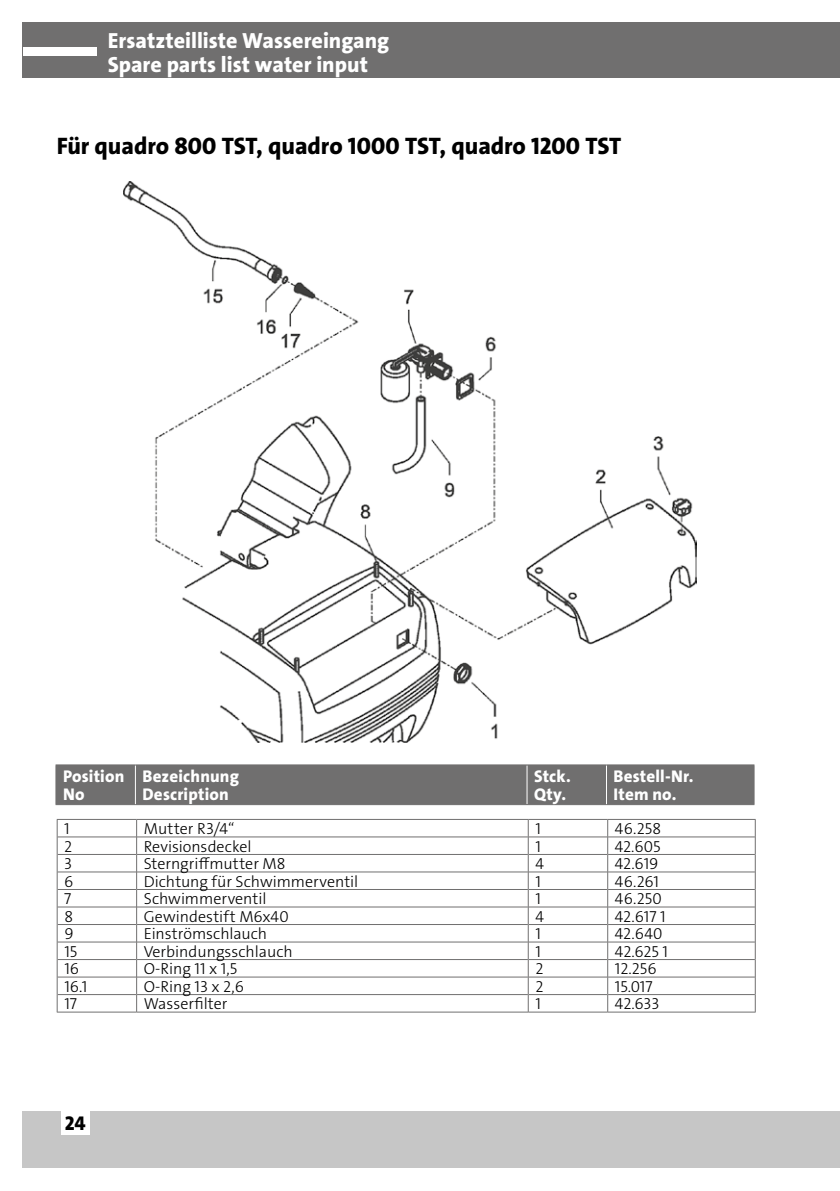
<style>
.page{position:relative;width:840px;height:1191px;background:#fff}
.page>*{position:absolute;margin:0;border:0;box-sizing:border-box;transform-origin:0 0}
.t1{font:24px "The Sans LP8 Ex Bld";letter-spacing:-.005em;color:#000}
.t2{font:22px/24px "The Sans LP8 Ex Bld";color:#fff}
.t3{font:20px "The Sans LP8 Ex Bld";color:#000}
.t4{font:17px/18px "The Sans LP8 Ex Bld";letter-spacing:.01em;color:#fff}
.t5{font:16px "The Sans LP3 Lig";color:#000}
</style>
<div class="page">
<hr style="left:839px;top:1111px;width:1px;height:57px;background:#c6c6c6">
<div style="left:23px;top:1111px;width:816px;height:57px;background:#c6c6c6"></div>
<div style="left:61px;top:1111px;width:28px;height:24px;background:#fff"></div>
<div style="left:23px;top:23px;width:816px;height:55px;background:#706f6f"></div>
<div style="left:23px;top:47px;width:73px;height:8px;background:#fff"></div>
<img style="left:123px;top:182px;width:573px;height:560px">
<hr style="left:58px;top:836px;width:78px;height:1px;background:#706f6f">
<hr style="left:137px;top:836px;width:390px;height:1px;background:#706f6f">
<hr style="left:528px;top:836px;width:79px;height:1px;background:#706f6f">
<hr style="left:607px;top:836px;width:147px;height:1px;background:#706f6f">
<hr style="left:58px;top:854px;width:78px;height:1px;background:#706f6f">
<hr style="left:137px;top:854px;width:390px;height:1px;background:#706f6f">
<hr style="left:528px;top:854px;width:79px;height:1px;background:#706f6f">
<hr style="left:607px;top:854px;width:147px;height:1px;background:#706f6f">
<hr style="left:58px;top:871px;width:78px;height:1px;background:#706f6f">
<hr style="left:137px;top:871px;width:390px;height:1px;background:#706f6f">
<hr style="left:528px;top:871px;width:79px;height:1px;background:#706f6f">
<hr style="left:607px;top:871px;width:147px;height:1px;background:#706f6f">
<hr style="left:58px;top:889px;width:78px;height:1px;background:#706f6f">
<hr style="left:137px;top:889px;width:390px;height:1px;background:#706f6f">
<hr style="left:528px;top:889px;width:79px;height:1px;background:#706f6f">
<hr style="left:607px;top:889px;width:147px;height:1px;background:#706f6f">
<hr style="left:58px;top:906px;width:78px;height:1px;background:#706f6f">
<hr style="left:137px;top:906px;width:390px;height:1px;background:#706f6f">
<hr style="left:528px;top:906px;width:79px;height:1px;background:#706f6f">
<hr style="left:607px;top:906px;width:147px;height:1px;background:#706f6f">
<hr style="left:58px;top:924px;width:78px;height:1px;background:#706f6f">
<hr style="left:137px;top:924px;width:390px;height:1px;background:#706f6f">
<hr style="left:528px;top:924px;width:79px;height:1px;background:#706f6f">
<hr style="left:607px;top:924px;width:147px;height:1px;background:#706f6f">
<hr style="left:58px;top:941px;width:78px;height:1px;background:#706f6f">
<hr style="left:137px;top:941px;width:390px;height:1px;background:#706f6f">
<hr style="left:528px;top:941px;width:79px;height:1px;background:#706f6f">
<hr style="left:607px;top:941px;width:147px;height:1px;background:#706f6f">
<hr style="left:58px;top:959px;width:78px;height:1px;background:#706f6f">
<hr style="left:137px;top:959px;width:390px;height:1px;background:#706f6f">
<hr style="left:528px;top:959px;width:79px;height:1px;background:#706f6f">
<hr style="left:607px;top:959px;width:147px;height:1px;background:#706f6f">
<hr style="left:58px;top:976px;width:78px;height:1px;background:#706f6f">
<hr style="left:137px;top:976px;width:390px;height:1px;background:#706f6f">
<hr style="left:528px;top:976px;width:79px;height:1px;background:#706f6f">
<hr style="left:607px;top:976px;width:147px;height:1px;background:#706f6f">
<hr style="left:58px;top:994px;width:78px;height:1px;background:#706f6f">
<hr style="left:137px;top:994px;width:390px;height:1px;background:#706f6f">
<hr style="left:528px;top:994px;width:79px;height:1px;background:#706f6f">
<hr style="left:607px;top:994px;width:147px;height:1px;background:#706f6f">
<hr style="left:57px;top:1011px;width:79px;height:1px;background:#706f6f">
<hr style="left:136px;top:1011px;width:392px;height:1px;background:#706f6f">
<hr style="left:528px;top:1011px;width:79px;height:1px;background:#706f6f">
<hr style="left:607px;top:1011px;width:148px;height:1px;background:#706f6f">
<hr style="left:57px;top:819px;width:79px;height:1px;background:#706f6f">
<hr style="left:136px;top:819px;width:392px;height:1px;background:#706f6f">
<hr style="left:528px;top:819px;width:79px;height:1px;background:#706f6f">
<hr style="left:607px;top:819px;width:148px;height:1px;background:#706f6f">
<svg style="left:57px;top:820px;width:1px;height:191px"></svg>
<svg style="left:754px;top:820px;width:1px;height:191px"></svg>
<svg style="left:136px;top:820px;width:1px;height:191px"></svg>
<svg style="left:527px;top:820px;width:1px;height:191px"></svg>
<svg style="left:607px;top:820px;width:1px;height:191px"></svg>
<div style="left:56px;top:765px;width:697px;height:39px;background:#706f6f"></div>
<hr style="left:135px;top:765px;width:1px;height:39px;background:#fff">
<hr style="left:526px;top:765px;width:1px;height:39px;background:#fff">
<hr style="left:605px;top:765px;width:1px;height:39px;background:#fff">
<hr style="left:55px;top:765px;width:1px;height:39px;background:#706f6f">
<hr style="left:55px;top:764px;width:80px;height:1px;background:#706f6f">
<hr style="left:55px;top:804px;width:80px;height:1px;background:#706f6f">
<hr style="left:135px;top:764px;width:391px;height:1px;background:#706f6f">
<hr style="left:526px;top:764px;width:80px;height:1px;background:#706f6f">
<hr style="left:135px;top:804px;width:391px;height:1px;background:#706f6f">
<hr style="left:526px;top:804px;width:80px;height:1px;background:#706f6f">
<hr style="left:606px;top:764px;width:148px;height:1px;background:#706f6f">
<hr style="left:753px;top:765px;width:1px;height:39px;background:#706f6f">
<hr style="left:606px;top:804px;width:148px;height:1px;background:#706f6f">
<h2 class="t2" style="left:108px;top:29px;width:283px">Ersatzteilliste Wassereingang<br>Spare parts list water input</h2>
<h1 class="t1" style="left:57px;top:131px;width:566px">Für quadro 800 TST, quadro 1000 TST, quadro 1200 TST</h1>
<p class="t4" style="left:63px;top:767px;width:63px">Position<br>No</p>
<p class="t4" style="left:142px;top:767px;width:98px">Bezeichnung<br>Description</p>
<p class="t4" style="left:534px;top:767px;width:38px">Stck.<br>Qty.</p>
<p class="t4" style="left:613px;top:767px;width:81px">Bestell-Nr.<br>Item no.</p>
<p class="t5" style="left:64px;top:818px;width:7px">1</p>
<p class="t5" style="left:144px;top:818px;width:92px">Mutter R3/4“</p>
<p class="t5" style="left:535px;top:818px;width:7px">1</p>
<p class="t5" style="left:614px;top:818px;width:48px">46.258</p>
<p class="t5" style="left:64px;top:836px;width:10px">2</p>
<p class="t5" style="left:144px;top:836px;width:109px">Revisionsdeckel</p>
<p class="t5" style="left:535px;top:836px;width:7px">1</p>
<p class="t5" style="left:614px;top:836px;width:47px">42.605</p>
<p class="t5" style="left:64px;top:853px;width:9px">3</p>
<p class="t5" style="left:144px;top:853px;width:143px">Sterngriffmutter M8</p>
<p class="t5" style="left:535px;top:853px;width:10px">4</p>
<p class="t5" style="left:614px;top:853px;width:45px">42.619</p>
<p class="t5" style="left:64px;top:871px;width:11px">6</p>
<p class="t5" style="left:144px;top:871px;width:216px">Dichtung für Schwimmerventil</p>
<p class="t5" style="left:535px;top:871px;width:7px">1</p>
<p class="t5" style="left:614px;top:871px;width:46px">46.261</p>
<p class="t5" style="left:64px;top:888px;width:9px">7</p>
<p class="t5" style="left:144px;top:888px;width:124px">Schwimmerventil</p>
<p class="t5" style="left:535px;top:888px;width:7px">1</p>
<p class="t5" style="left:614px;top:888px;width:48px">46.250</p>
<p class="t5" style="left:64px;top:906px;width:10px">8</p>
<p class="t5" style="left:144px;top:906px;width:146px">Gewindestift M6x40</p>
<p class="t5" style="left:535px;top:906px;width:10px">4</p>
<p class="t5" style="left:614px;top:906px;width:52px">42.617 1</p>
<p class="t5" style="left:64px;top:923px;width:11px">9</p>
<p class="t5" style="left:144px;top:923px;width:125px">Einströmschlauch</p>
<p class="t5" style="left:535px;top:923px;width:7px">1</p>
<p class="t5" style="left:614px;top:923px;width:49px">42.640</p>
<p class="t5" style="left:64px;top:941px;width:14px">15</p>
<p class="t5" style="left:144px;top:941px;width:150px">Verbindungsschlauch</p>
<p class="t5" style="left:535px;top:941px;width:7px">1</p>
<p class="t5" style="left:614px;top:941px;width:55px">42.625 1</p>
<p class="t5" style="left:64px;top:958px;width:16px">16</p>
<p class="t5" style="left:144px;top:958px;width:95px">O-Ring 11 x 1,5</p>
<p class="t5" style="left:535px;top:958px;width:10px">2</p>
<p class="t5" style="left:614px;top:958px;width:43px">12.256</p>
<p class="t5" style="left:64px;top:976px;width:24px">16.1</p>
<p class="t5" style="left:144px;top:976px;width:101px">O-Ring 13 x 2,6</p>
<p class="t5" style="left:535px;top:976px;width:10px">2</p>
<p class="t5" style="left:614px;top:976px;width:39px">15.017</p>
<p class="t5" style="left:64px;top:993px;width:14px">17</p>
<p class="t5" style="left:144px;top:993px;width:85px">Wasserfilter</p>
<p class="t5" style="left:535px;top:993px;width:7px">1</p>
<p class="t5" style="left:614px;top:993px;width:46px">42.633</p>
<p class="t3" style="left:65px;top:1110px;width:22px">24</p>
</div>
